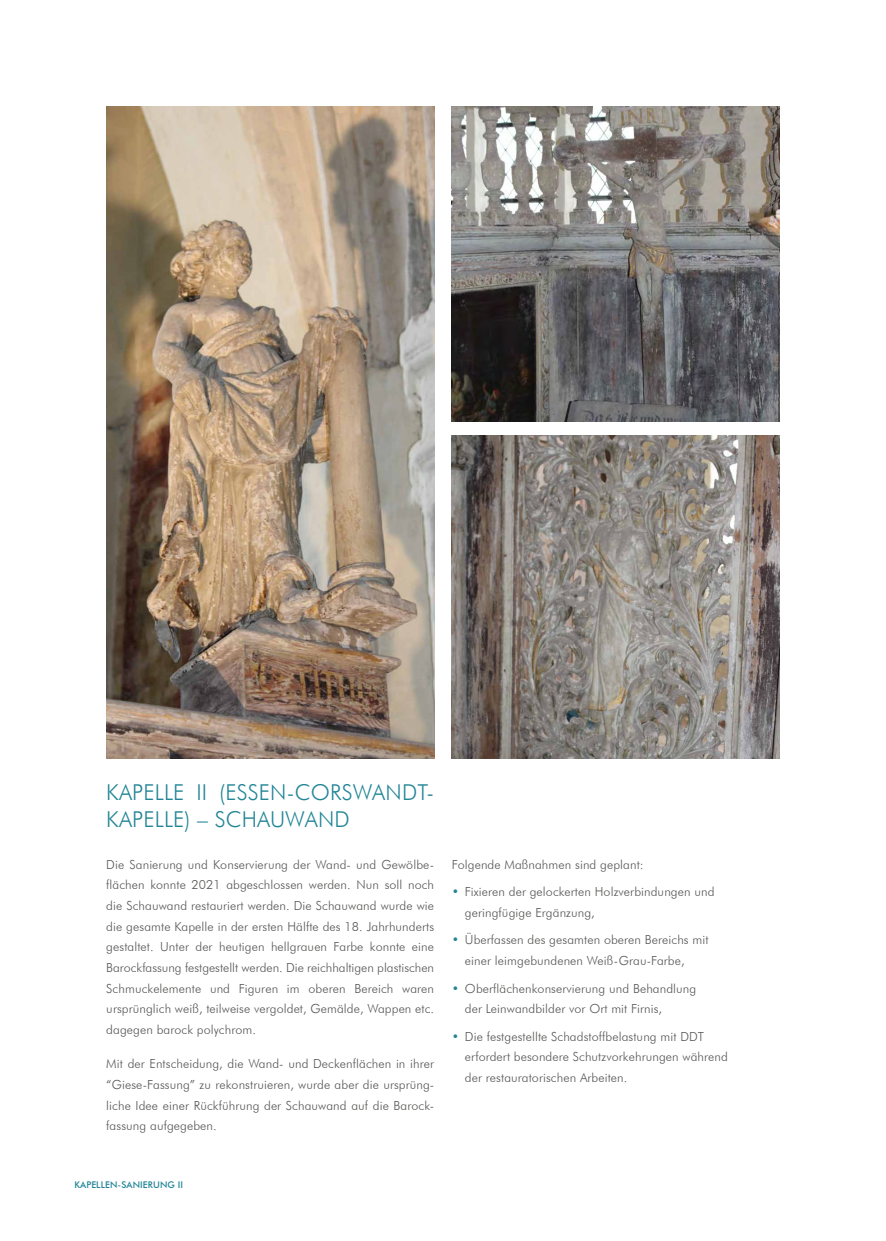
<style>
.page{position:relative;width:886px;height:1241px;background:#fff}
.page>*{position:absolute;margin:0;border:0;box-sizing:border-box;transform-origin:0 0}
.t1{font:300 21.88px/27.5px "Futura BT";letter-spacing:.01em;color:#238597}
.t2{font:300 12.5px/20.6px "Futura BT";letter-spacing:.01em;color:#575756}
.t3{font:500 9.19px "Futura BT";letter-spacing:.01em;color:#238597}
.s1{color:#238597}
</style>
<div class="page">
<img style="left:106px;top:106px;width:328px;height:652px">
<img style="left:452px;top:106px;width:328px;height:315px">
<img style="left:452px;top:435px;width:328px;height:323px">
<h1 class="t1" style="left:106px;top:778px;width:329px">KAPELLE II (ESSEN-CORSWANDT-<br>KAPELLE) – SCHAUWAND</h1>
<p class="t2" style="left:106px;top:853px;width:329px;text-align:justify">Die Sanierung und Konservierung der Wand- und Gewölbe&shy;flächen konnte 2021 abgeschlossen werden. Nun soll noch die Schauwand restauriert werden. Die Schauwand wurde wie die gesamte Kapelle in der ersten Hälfte des 18. Jahrhunderts gestaltet. Unter der heutigen hellgrauen Farbe konnte eine Barockfassung festgestellt werden. Die reichhaltigen plastischen Schmuckelemente und Figuren im oberen Bereich waren ursprünglich weiß, teilweise vergoldet, Gemälde, Wappen etc. dagegen barock polychrom.</p>
<p class="t2" style="left:106px;top:1053px;width:329px;text-align:justify">Mit der Entscheidung, die Wand- und Deckenflächen in ihrer “Giese-Fassung” zu rekonstruieren, wurde aber die ursprüng&shy;liche Idee einer Rückführung der Schauwand auf die Barock&shy;fassung aufgegeben.</p>
<p class="t2" style="left:452px;top:853px;width:193px">Folgende Maßnahmen sind geplant:</p>
<p class="t2" style="left:465px;top:881px;width:251px;text-indent:-13px"><span class="s1">•</span> Fixieren der gelockerten Holzverbindungen und geringfügige Ergänzung,</p>
<p class="t2" style="left:465px;top:929px;width:245px;text-indent:-13px"><span class="s1">•</span> Überfassen des gesamten oberen Bereichs mit einer leimgebundenen Weiß-Grau-Farbe,</p>
<p class="t2" style="left:465px;top:977px;width:233px;text-indent:-13px"><span class="s1">•</span> Oberflächenkonservierung und Behandlung der Leinwandbilder vor Ort mit Firnis,</p>
<p class="t2" style="left:465px;top:1025px;width:264px;text-indent:-13px"><span class="s1">•</span> Die festgestellte Schadstoffbelastung mit DDT erfordert besondere Schutzvorkehrungen während der restauratorischen Arbeiten.</p>
<p class="t3" style="left:74px;top:1178px;width:110px">KAPELLEN-SANIERUNG II</p>
</div>
